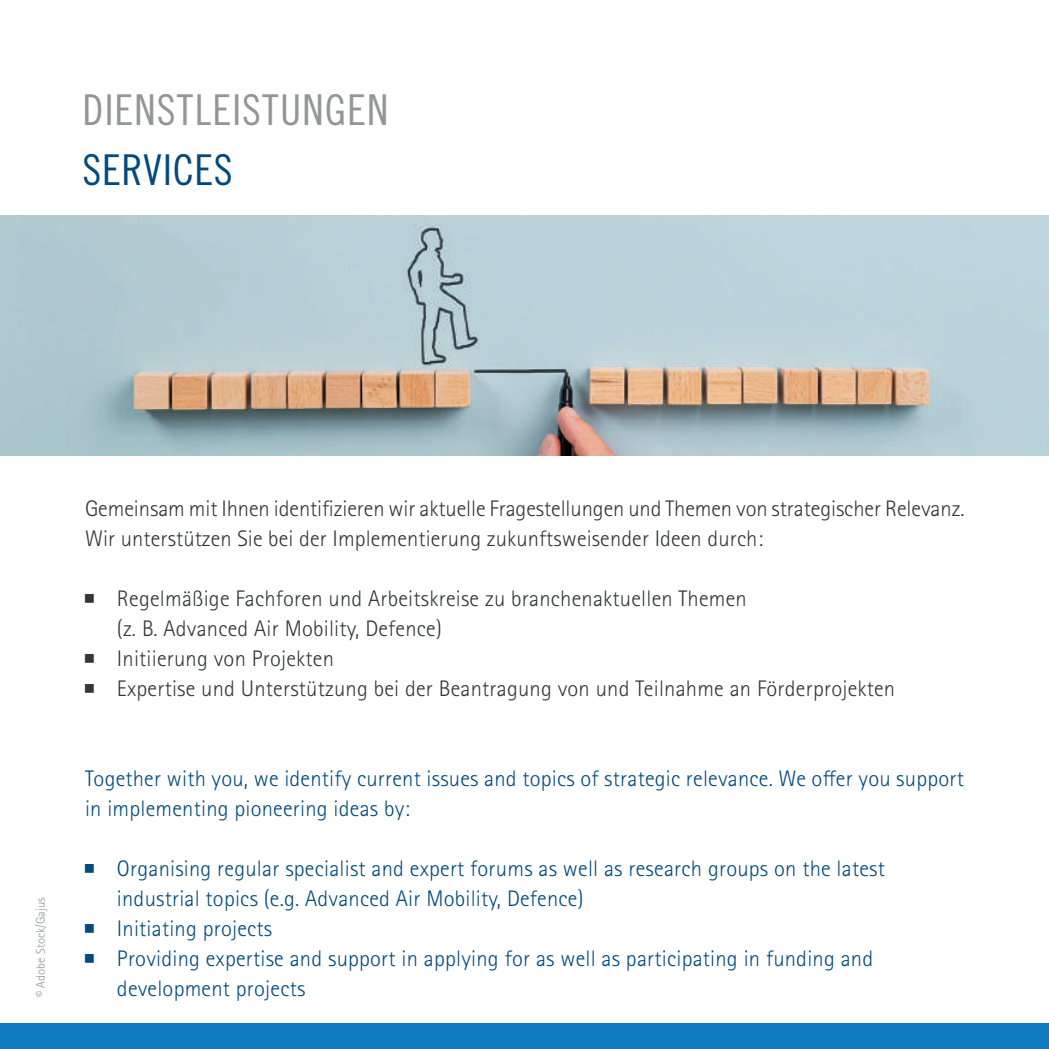
<style>
.page{position:relative;width:1049px;height:1049px;background:#fff}
.page>*{position:absolute;margin:0;border:0;box-sizing:border-box;transform-origin:0 0}
.t1{font:42.5px "Trade Gothic LT Std Cn 18";letter-spacing:.025em;color:#929696}
.t2{font:42.5px "Trade Gothic LT Std Cn 18";letter-spacing:.015em;color:#004a7f}
.t3{font:300 22.5px/30px "Rotis Sans Serif Std";letter-spacing:.01em;color:#004a7f}
.t4{font:300 22.5px/30px "Rotis Sans Serif Std";letter-spacing:.01em;color:#323638}
.t5{font:300 12.5px "Rotis Sans Serif Std";letter-spacing:.01em;color:#929696}
</style>
<div class="page">
<div style="left:0;top:1024px;width:1049px;height:25px;background:#107bc1"></div>
<img style="left:0;top:215px;width:1049px;height:240px">
<h1 class="t1" style="left:83px;top:85px;width:307px">DIENSTLEISTUNGEN</h1>
<h1 class="t2" style="left:83px;top:145px;width:152px">SERVICES</h1>
<p class="t5" style="left:33px;top:997px;width:102px;rotate:-90deg">© Adobe Stock/Gajus</p>
<p class="t4" style="left:85px;top:493px;width:881px">Gemeinsam mit Ihnen identifizieren wir aktuelle Fragestellungen und Themen von strategischer Relevanz.<br>Wir unterstützen Sie bei der Implementierung zukunftsweisender Ideen durch:</p>
<p class="t4" style="left:117px;top:583px;width:780px">Regelmäßige Fachforen und Arbeitskreise zu branchenaktuellen Themen<br>(z. B. Advanced Air Mobility, Defence)<br>Initiierung von Projekten<br>Expertise und Unterstützung bei der Beantragung von und Teilnahme an Förderprojekten</p>
<p class="t3" style="left:85px;top:763px;width:880px">Together with you, we identify current issues and topics of strategic relevance. We offer you support in implementing pioneering ideas by:</p>
<p class="t3" style="left:117px;top:853px;width:769px">Organising regular specialist and expert forums as well as research groups on the latest industrial topics (e.g. Advanced Air Mobility, Defence)<br>Initiating projects<br>Providing expertise and support in applying for as well as participating in funding and development projects</p>
</div>
